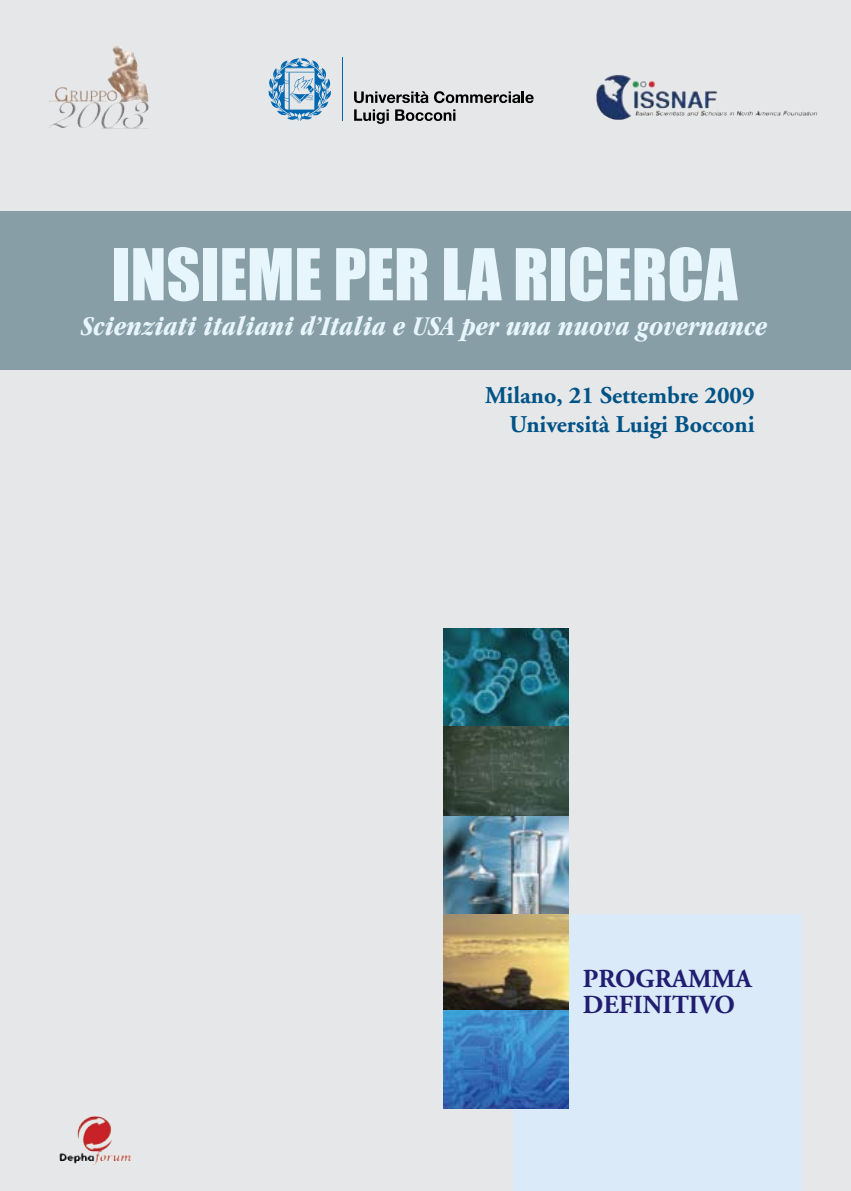
<style>
.page{position:relative;width:851px;height:1191px;background:#fff}
.page>*{position:absolute;margin:0;border:0;box-sizing:border-box;transform-origin:0 0}
.t1{font:66px "Impact";color:#e7f6fd}
.t2{font:italic 700 condensed 28px "Garamond";color:#e7f6fd}
.t3{font:700 26px/26px "Adobe Garamond";color:#211d70}
.t4{font:700 24px/28.8px "Adobe Garamond";color:#005387;text-align:right}
</style>
<div class="page">
<div style="left:0;top:0;width:850px;height:1191px;background:#e6e7e8"></div>
<div style="left:513px;top:914px;width:288px;height:277px;background:#dbeaf8"></div>
<div style="left:0;top:211px;width:850px;height:159px;background:#889ea6"></div>
<img style="left:443px;top:725px;width:125px;height:383px">
<svg style="left:268px;top:58px;width:63px;height:63px"></svg>
<svg style="left:354px;top:91px;width:74px;height:12px"></svg>
<svg style="left:434px;top:91px;width:99px;height:12px"></svg>
<svg style="left:354px;top:109px;width:35px;height:15px"></svg>
<svg style="left:395px;top:109px;width:60px;height:12px"></svg>
<hr style="left:341px;top:58px;width:1px;height:63px;background:#0067b1">
<img style="left:101px;top:45px;width:20px;height:82px">
<img style="left:596px;top:75px;width:59px;height:45px">
<img style="left:443px;top:628px;width:125px;height:97px">
<img style="left:77px;top:1116px;width:27px;height:34px">
<h1 class="t1" style="left:111px;top:234px;width:627px">INSIEME PER LA RICERCA</h1>
<p class="t2" style="left:81px;top:310px;width:687px">Scienziati italiani d’Italia e USA per una nuova governance</p>
<p class="t4" style="left:485px;top:382px;width:271px">Milano, 21 Settembre 2009<br>Università Luigi Bocconi</p>
<p class="t3" style="left:583px;top:966px;width:170px">PROGRAMMA<br>DEFINITIVO</p>
</div>
